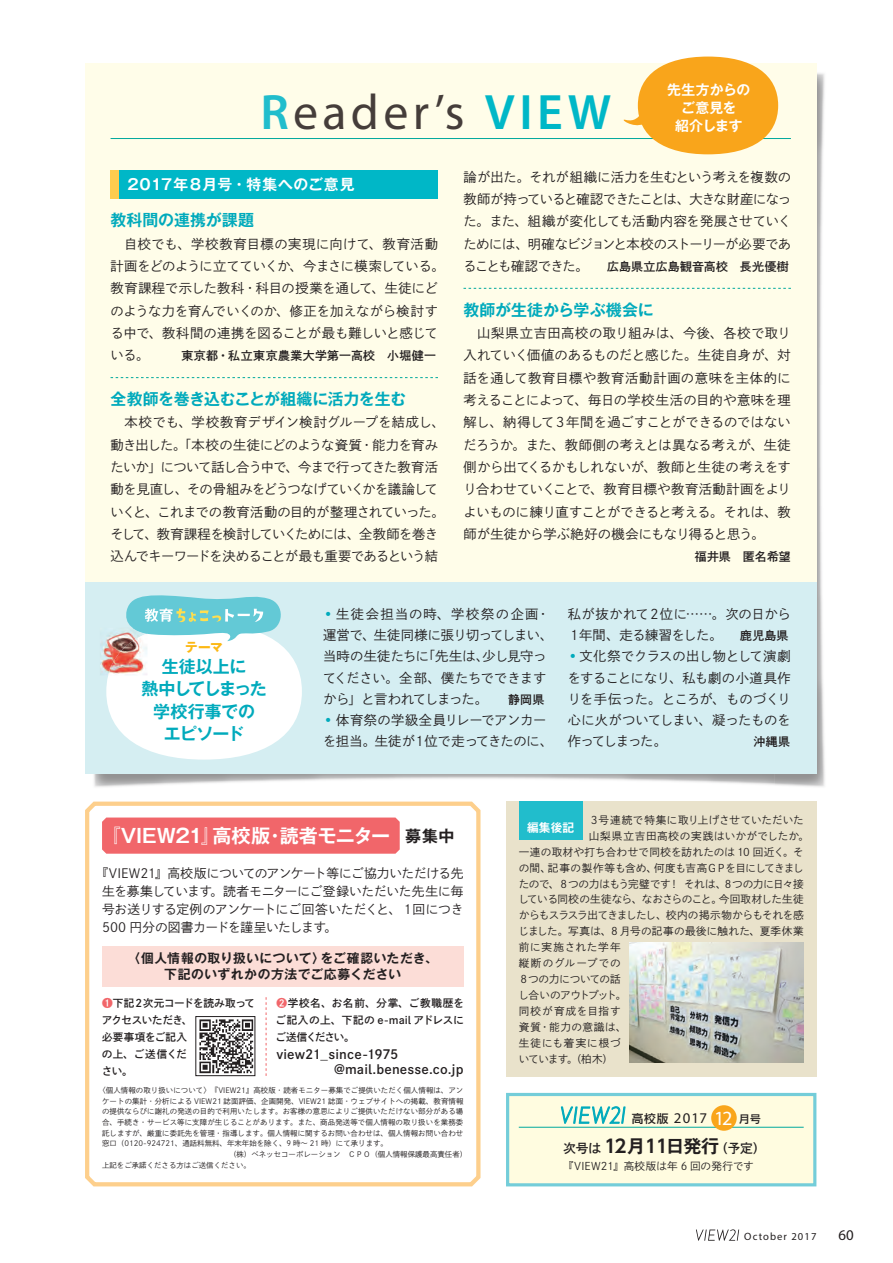
<style>
.page{position:relative;width:893px;height:1263px;background:#fff}
.page>*{position:absolute;margin:0;border:0;box-sizing:border-box;transform-origin:0 0}
.t1{font:49.95px "Myriad Pro";letter-spacing:.09em;color:#453d3a}
.t2{font:700 19.2px "Gothic MB101 Pr 6 N De";letter-spacing:-.015em;color:#fff}
.t3{font:700 16.95px/22.4px "Gothic MB101 Pr 6 N De";letter-spacing:-.025em;color:#00aabc;text-align:center}
.t4{font:700 15.9px "Gothic MB101 Pr 6 N De";letter-spacing:-.01em;color:#00aabc}
.t5{font:700 15.9px "Gothic MB101 Pr 6 N De";color:#231f20}
.t6{font:700 14.85px "Gothic MB101 Pr 6 N De";letter-spacing:.045em;color:#fff}
.t7{font:14.85px "Myriad Pro";letter-spacing:.04em;color:#231f20}
.t8{font:700 13.8px/18.1px "Gothic MB101 Pr 6 N De";letter-spacing:-.005em;color:#fff;text-align:center}
.t9{font:13.35px/22.4px "Shuei Go Kin Std L";letter-spacing:-.025em;color:#231f20}
.t10{font:13.35px/22.4px "Shuei Go Kin Std L";letter-spacing:-.005em;color:#231f20}
.t11{font:13.35px/21.3px "Shuei Go Kin Std L";color:#231f20}
.t12{font:12.75px/18.1px "Shuei Go Kin Std L";letter-spacing:-.025em;color:#231f20;text-align:justify}
.t13{font:12.75px/14.9px "Shuei Go Kin Std B";letter-spacing:.005em;color:#231f20}
.t14{font:700 12.75px/15.9px "Gothic MB101 Pr 6 N De";letter-spacing:.04em;color:#231f20;text-align:center}
.t15{font:700 12.75px "Gothic MB101 Pr 6 N";color:#fcb814}
.t16{font:12px "Shuei Go Kin Std B";letter-spacing:.02em;color:#231f20}
.t17{font:700 11.7px "Gothic MB101 Pr 6 N De";color:#fff}
.t18{font:10.65px "Shuei Go Kin Std L";letter-spacing:.005em;color:#231f20}
.t19{font:10.65px "Shuei Go Kin Std L";letter-spacing:-.035em;color:#231f20}
.t20{font:10.65px/17px "Shuei Go Kin Std B";color:#231f20;text-align:justify}
.t21{font:10.65px/17px "Shuei Go Kin Std B";letter-spacing:-.03em;color:#231f20}
.t22{font:10.65px "Shuei Go Kin Std L";letter-spacing:-.04em;color:#231f20}
.t23{font:10.65px "Shuei Go Kin Std L";letter-spacing:-.045em;color:#231f20}
.t24{font:10.65px "Shuei Go Kin Std L";letter-spacing:.055em;color:#231f20}
.t25{font:10.65px "Shuei Go Kin Std L";letter-spacing:-.06em;color:#231f20}
.t26{font:10.65px "Myriad Pro";letter-spacing:.1em;color:#231f20}
.t27{font:10.65px "Shuei Go Kin Std L";letter-spacing:-.03em;color:#231f20}
.t28{font:10.65px "Shuei Go Kin Std L";letter-spacing:.065em;color:#231f20}
.t29{font:10.65px "Shuei Go Kin Std L";letter-spacing:.07em;color:#231f20}
.t30{font:10.65px "Shuei Go Kin Std L";letter-spacing:.1em;color:#231f20}
.t31{font:10.65px "Shuei Go Kin Std L";letter-spacing:.09em;color:#231f20}
.t32{font:10.65px "Shuei Go Kin Std L";letter-spacing:.08em;color:#231f20}
.t33{font:7.5px "Shuei Go Kin Std L";letter-spacing:.01em;color:#231f20}
.s1{font-weight:600;color:#21bdcc}
.s2{font-weight:600;color:#00b7c7}
.s3{font-family:"Shuei Go Kin Std L";font-size:13.35px}
.s4{color:#00aabc}
.s5{font-family:"Shuei Go Kin Std B";font-size:12px}
.s6{color:#f1666a}
.s7{font-family:"UD Shin Go NT Pro";font-weight:500;font-size:11.7px}
.s8{font-size:20.25px;color:#fff}
.s9{font-family:"UD Shin Go NT Pro";font-weight:500;font-size:10.65px}
.s10{font-family:"UD Shin Go NT Pro De";font-weight:700;font-size:18px}
.s11{font-family:"Gothic MB101 Pr 6 N De";font-weight:700;font-size:18px}
</style>
<div class="page">
<div style="left:506px;top:801px;width:310px;height:276px;background:#e9e2cb"></div>
<div style="left:85px;top:801px;width:395px;height:385px;border:4px solid #fdcf8c;border-radius:7px"></div>
<div style="left:102px;top:817px;width:298px;height:37px;background:#f1666a"></div>
<img style="left:775px;top:71px;width:50px;height:716px">
<div style="left:85px;top:64px;width:731px;height:710px;background:#fffde9"></div>
<div style="left:85px;top:583px;width:731px;height:191px;background:#d5eef2"></div>
<div style="left:102px;top:946px;width:361px;height:40px;background:#fcddd7"></div>
<div style="left:519px;top:801px;width:64px;height:39px;background:#21bdcc"></div>
<div style="left:106px;top:623px;width:196px;height:137px;background:#fff;border-radius:50%"></div>
<svg style="left:111px;top:377px;width:327px;height:1px"></svg>
<svg style="left:463px;top:288px;width:328px;height:1px"></svg>
<div style="left:119px;top:170px;width:319px;height:29px;background:#00b7c7"></div>
<div style="left:111px;top:170px;width:8px;height:29px;background:#fecc4e"></div>
<hr style="left:111px;top:138px;width:680px;height:1px;background:#00a99d">
<svg style="left:126px;top:595px;width:155px;height:46px"></svg>
<img style="left:100px;top:628px;width:32px;height:44px">
<img style="left:108px;top:634px;width:39px;height:41px">
<img style="left:132px;top:628px;width:15px;height:6px">
<div style="left:508px;top:1094px;width:307px;height:91px;background:#fffce0"></div>
<div style="left:506px;top:1093px;width:310px;height:93px;border:3px solid #74cdd9"></div>
<hr style="left:519px;top:1127px;width:285px;height:1px;background:#00a99d">
<div style="left:711px;top:1105px;width:26px;height:26px;background:#f9a51b;border-radius:50%"></div>
<svg style="left:561px;top:1106px;width:65px;height:22px"></svg>
<svg style="left:266px;top:997px;width:1px;height:79px"></svg>
<img style="left:199px;top:1019px;width:54px;height:55px">
<div style="left:196px;top:1016px;width:59px;height:60px;border:1px solid #231f20"></div>
<div style="left:638px;top:57px;width:140px;height:97px;background:#f9a51b;border-radius:50%"></div>
<svg style="left:623px;top:115px;width:20px;height:12px"></svg>
<img style="left:629px;top:943px;width:175px;height:119px">
<svg style="left:696px;top:1229px;width:43px;height:12px"></svg>
<p class="t1" style="left:260px;top:81px;width:352px"><span class="s1">R</span>eader’s <span class="s2">VIEW</span></p>
<p class="t8" style="left:667px;top:80px;width:85px">先生方からのご意見を<br>紹介します</p>
<p class="t6" style="left:128px;top:172px;width:229px">2017年８月号・特集へのご意見</p>
<p class="t4" style="left:111px;top:207px;width:145px">教科間の連携が課題</p>
<p class="t10" style="left:111px;top:232px;width:336px">　自校でも、学校教育目標の実現に向けて、教育活動計画をどのように立てていくか、今まさに模索している。教育課程で示した教科・科目の授業を通して、生徒にどのような力を育んでいくのか、修正を加えながら検討する中で、教科間の連携を図ることが最も難しいと感じて</p>
<p class="t16" style="left:111px;top:348px;width:327px"><span class="s3">いる。　　</span>東京都・私立東京農業大学第一高校　小堀健一</p>
<p class="t4" style="left:111px;top:386px;width:297px">全教師を巻き込むことが組織に活力を生む</p>
<p class="t9" style="left:110px;top:411px;width:336px">　本校でも、学校教育デザイン検討グループを結成し、動き出した。「本校の生徒にどのような資質・能力を育みたいか」について話し合う中で、今まで行ってきた教育活動を見直し、その骨組みをどうつなげていくかを議論していくと、これまでの教育活動の目的が整理されていった。そして、教育課程を検討していくためには、全教師を巻き込んでキーワードを決めることが最も重要であるという結</p>
<p class="t9" style="left:463px;top:165px;width:329px;text-align:justify">論が出た。それが組織に活力を生むという考えを複数の教師が持っていると確認できたことは、大きな財産になった。また、組織が変化しても活動内容を発展させていくためには、明確なビジョンと本校のストーリーが必要であ</p>
<p class="t16" style="left:463px;top:258px;width:327px"><span class="s3">ることも確認できた。　</span>広島県立広島観音高校　長光優樹</p>
<p class="t4" style="left:463px;top:296px;width:192px">教師が生徒から学ぶ機会に</p>
<p class="t9" style="left:463px;top:322px;width:329px;text-align:justify">　山梨県立吉田高校の取り組みは、今後、各校で取り入れていく価値のあるものだと感じた。生徒自身が、対話を通して教育目標や教育活動計画の意味を主体的に考えることによって、毎日の学校生活の目的や意味を理解し、納得して３年間を過ごすことができるのではないだろうか。また、教師側の考えとは異なる考えが、生徒側から出てくるかもしれないが、教師と生徒の考えをすり合わせていくことで、教育目標や教育活動計画をよりよいものに練り直すことができると考える。それは、教師が生徒から学ぶ絶好の機会にもなり得ると思う。　</p>
<p class="t16" style="left:695px;top:548px;width:98px">福井県　匿名希望</p>
<p class="t15" style="left:185px;top:637px;width:39px">テーマ</p>
<p class="t3" style="left:141px;top:655px;width:127px">生徒以上に<br>熱中してしまった学校行事での<br>エピソード</p>
<p class="t11" style="left:323px;top:603px;width:231px"><span class="s4">•</span> 生徒会担当の時、学校祭の企画・運営で、生徒同様に張り切ってしまい、当時の生徒たちに「先生は、少し見守ってください。全部、僕たちでできますから」と言われてしまった。　<span class="s5">静岡県</span></p>
<p class="t9" style="left:323px;top:709px;width:231px;line-height:21.3px"><span class="s4">•</span> 体育祭の学級全員リレーでアンカーを担当。生徒が１位で走ってきたのに、</p>
<p class="t9" style="left:568px;top:603px;width:225px;line-height:21.3px">私が抜かれて２位に……。次の日から<br>１年間、走る練習をした。　<span class="s5">鹿児島県</span></p>
<p class="t9" style="left:568px;top:645px;width:225px;line-height:21.3px;text-align:justify"><span class="s4">•</span>文化祭でクラスの出し物として演劇をすることになり、私も劇の小道具作りを手伝った。ところが、ものづくり心に火がついてしまい、凝ったものを作ってしまった。　　　　　　<span class="s5">沖縄県</span></p>
<p class="t2" style="left:101px;top:820px;width:290px">『VIEW21』高校版・読者モニター</p>
<p class="t5" style="left:405px;top:823px;width:51px">募集中</p>
<p class="t12" style="left:102px;top:864px;width:363px;text-indent:-6px">『VIEW21』高校版についてのアンケート等にご協力いただける先生を募集しています。読者モニターにご登録いただいた先生に毎号お送りする定例のアンケートにご回答いただくと、１回につき500 円分の図書カードを謹呈いたします。</p>
<p class="t14" style="left:128px;top:950px;width:312px">〈個人情報の取り扱いについて〉をご確認いただき、下記のいずれかの方法でご応募ください</p>
<p class="t21" style="left:102px;top:994px;width:155px"><span class="s6">❶</span>下記２次元コードを読み取ってアクセスいただき、<br>必要事項をご記入<br>の上、ご送信くだ<br>さい。</p>
<p class="t20" style="left:276px;top:994px;width:190px"><span class="s6">❷</span>学校名、お名前、分掌、ご教職歴をご記入の上、下記の e-mail アドレスにご送信ください。</p>
<p class="t13" style="left:334px;top:1047px;width:131px;text-indent:-58px">view21_since-1975 @mail.benesse.co.jp</p>
<p class="t33" style="left:98px;top:1085px;width:367px">〈個人情報の取り扱いについて〉　『VIEW21』高校版・読者モニター募集でご提供いただく個人情報は、アン</p>
<p class="t33" style="left:102px;top:1096px;width:363px">ケートの集計・分析による VIEW21 誌面評価、企画開発、VIEW21 誌面・ウェブサイトへの掲載、教育情報</p>
<p class="t33" style="left:102px;top:1106px;width:363px">の提供ならびに謝礼の発送の目的で利用いたします。お客様の意思によりご提供いただけない部分がある場</p>
<p class="t33" style="left:102px;top:1117px;width:363px">合、手続き・サービス等に支障が生じることがあります。また、商品発送等で個人情報の取り扱いを業務委</p>
<p class="t33" style="left:102px;top:1128px;width:363px">託しますが、厳重に委託先を管理・指導します。個人情報に関するお問い合わせは、個人情報お問い合わせ</p>
<p class="t33" style="left:102px;top:1138px;width:287px">窓口（0120-924721、通話料無料、年末年始を除く、9 時～ 21 時）にて承ります。</p>
<p class="t33" style="left:229px;top:1149px;width:240px">（株）ベネッセコーポレーション　ＣＰＯ（個人情報保護最高責任者）</p>
<p class="t33" style="left:102px;top:1160px;width:150px">上記をご承諾くださる方はご送信ください。</p>
<p class="t18" style="left:589px;top:812px;width:217px">３号連続で特集に取り上げさせていただいた</p>
<p class="t24" style="left:589px;top:828px;width:222px">山梨県立吉田高校の実践はいかがでしたか。</p>
<p class="t18" style="left:519px;top:844px;width:287px">一連の取材や打ち合わせで同校を訪れたのは 10 回近く。そ</p>
<p class="t19" style="left:519px;top:860px;width:287px">の間、記事の製作等も含め、何度も吉高ＧＰを目にしてきまし</p>
<p class="t22" style="left:519px;top:876px;width:287px">たので、８つの力はもう完璧です！それは、８つの力に日々接</p>
<p class="t19" style="left:518px;top:892px;width:287px">している同校の生徒なら、なおさらのこと。今回取材した生徒</p>
<p class="t23" style="left:519px;top:908px;width:287px">からもスラスラ出てきましたし、校内の掲示物からもそれを感</p>
<p class="t18" style="left:518px;top:924px;width:287px">じました。写真は、8 月号の記事の最後に触れた、夏季休業</p>
<p class="t29" style="left:519px;top:940px;width:104px">前に実施された学年</p>
<p class="t30" style="left:519px;top:956px;width:104px">縦断のグループでの</p>
<p class="t27" style="left:518px;top:972px;width:104px">８つの力についての話</p>
<p class="t25" style="left:518px;top:988px;width:109px">し合いのアウトプット。</p>
<p class="t31" style="left:519px;top:1004px;width:104px">同校が育成を目指す</p>
<p class="t28" style="left:519px;top:1020px;width:109px">資質・能力の意識は、</p>
<p class="t32" style="left:519px;top:1036px;width:104px">生徒にも着実に根づ</p>
<p class="t18" style="left:519px;top:1052px;width:96px">いています。（柏木）</p>
<p class="t17" style="left:527px;top:818px;width:49px">編集後記</p>
<p class="t7" style="left:632px;top:1109px;width:131px"><span class="s7">高校版</span> 2017 <span class="s8">12</span> <span class="s9">月号</span></p>
<p class="t13" style="left:563px;top:1141px;width:204px">次号は <span class="s10">12</span><span class="s11">月</span><span class="s10">11</span><span class="s11">日発行</span>（予定）</p>
<p class="t18" style="left:563px;top:1159px;width:192px">『VIEW21』高校版は年 6 回の発行です</p>
<p class="t26" style="left:744px;top:1230px;width:74px">October 2017</p>
<p class="t7" style="left:838px;top:1226px;width:17px">60</p>
</div>
